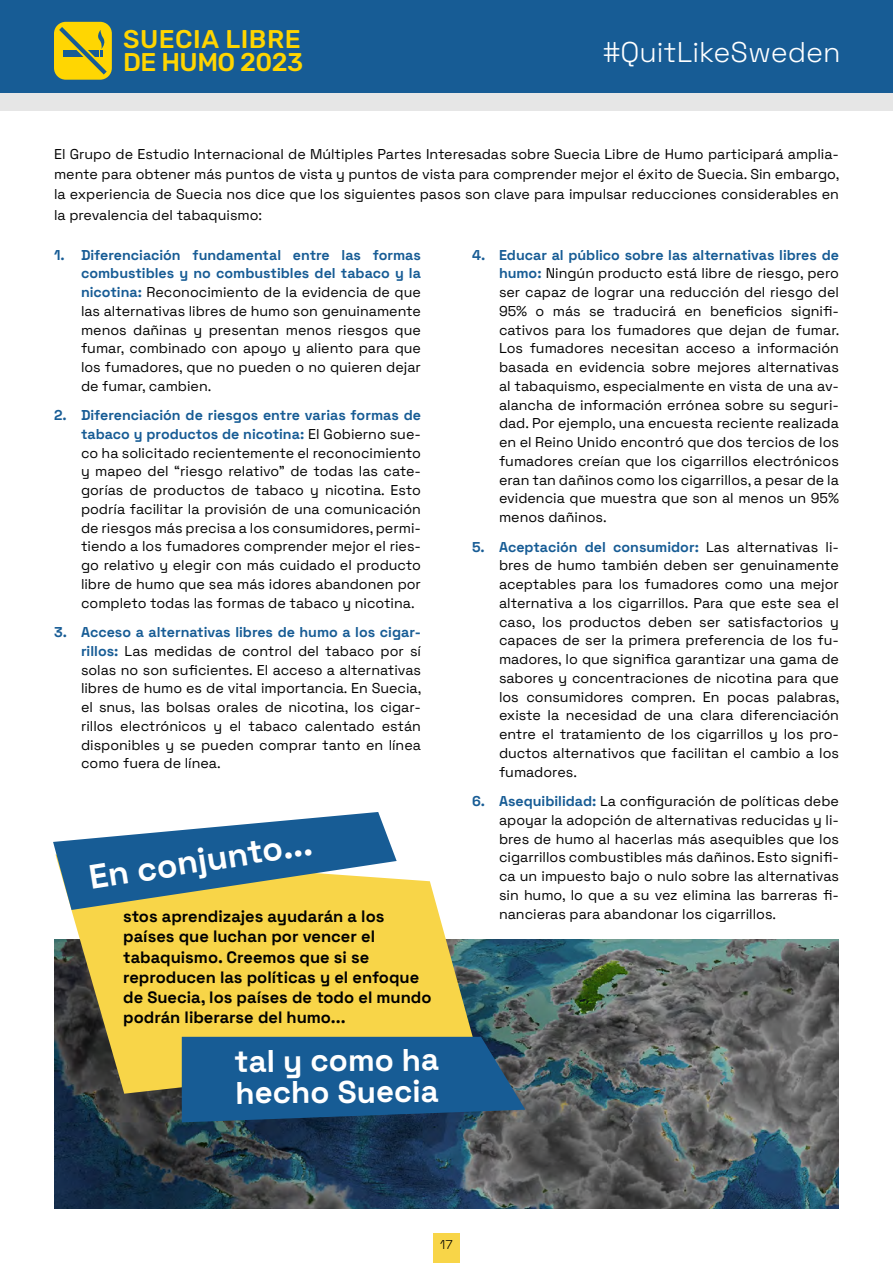
<style>
.page{position:relative;width:893px;height:1263px;background:#fff}
.page>*{position:absolute;margin:0;border:0;box-sizing:border-box;transform-origin:0 0}
.t1{font:700 33.9px "Space Grotesk";color:#fff}
.t2{font:700 31.35px/31.3px "Space Grotesk";letter-spacing:-.01em;color:#fff}
.t3{font:300 28.5px "Space Grotesk";color:#fff}
.t4{font:500 25.65px/23.1px "Rubik";letter-spacing:.015em;color:#ffd500}
.t5{font:500 24.3px/21.5px "Rubik";letter-spacing:-.055em;color:#ffd602}
.t6{font:700 16.5px/20.2px "Space Grotesk";color:#000}
.t7{font:14.25px/18.8px "Space Grotesk";color:#000;text-align:justify}
.t8{font:300 12.75px "Space Grotesk";color:#000}
.s1{font-weight:700;color:#175c95}
</style>
<div class="page">
<div style="left:0;top:13px;width:893px;height:97px;background:#e6e6e6"></div>
<div style="left:0;top:0;width:893px;height:92px;background:#175c95"></div>
<div style="left:433px;top:1233px;width:27px;height:30px;background:#f8d548"></div>
<img style="left:54px;top:940px;width:785px;height:269px">
<svg style="left:55px;top:878px;width:422px;height:216px;background:#dbc04f"></svg>
<svg style="left:53px;top:812px;width:344px;height:98px"></svg>
<svg style="left:182px;top:1037px;width:343px;height:85px;background:#1a598d"></svg>
<div style="left:54px;top:22px;width:58px;height:58px;background:#ffd602;border-radius:12px"></div>
<svg style="left:56px;top:24px;width:54px;height:53px"></svg>
<h3 class="t4" style="left:123px;top:28px;width:182px">SUECIA LIBRE<br>DE HUMO 2023</h3>
<h3 class="t5" style="left:125px;top:30px;width:154px">SMOKE FREE<br>SWEDEN 2023</h3>
<h3 class="t3" style="left:603px;top:32px;width:239px">#QuitLikeSweden</h3>
<p class="t7" style="left:54px;top:143px;width:787px;line-height:20.2px">El Grupo de Estudio Internacional de Múltiples Partes Interesadas sobre Suecia Libre de Humo participará amplia&shy;mente para obtener más puntos de vista y puntos de vista para comprender mejor el éxito de Suecia. Sin embargo, la experiencia de Suecia nos dice que los siguientes pasos son clave para impulsar reducciones considerables en la prevalencia del tabaquismo:</p>
<p class="t7" style="left:81px;top:244px;width:341px;text-indent:-27px"><span class="s1">1. Diferenciación fundamental entre las formas combustibles y no combustibles del tabaco y la nicotina:</span> Reconocimiento de la evidencia de que las alternativas libres de humo son genuinamente menos dañinas y presentan menos riesgos que fumar, combinado con apoyo y aliento para que los fumadores, que no pueden o no quieren dejar de fumar, cambien.</p>
<p class="t7" style="left:81px;top:405px;width:341px;text-indent:-27px"><span class="s1">2. Diferenciación de riesgos entre varias formas de tabaco y productos de nicotina:</span> El Gobierno sue&shy;co ha solicitado recientemente el reconocimiento y mapeo del “riesgo relativo” de todas las cate&shy;gorías de productos de tabaco y nicotina. Esto podría facilitar la provisión de una comunicación de riesgos más precisa a los consumidores, permi&shy;tiendo a los fumadores comprender mejor el ries&shy;go relativo y elegir con más cuidado el producto libre de humo que sea más idores abandonen por completo todas las formas de tabaco y nicotina.</p>
<p class="t7" style="left:81px;top:622px;width:342px;text-indent:-27px"><span class="s1">3. Acceso a alternativas libres de humo a los cigar&shy;rillos:</span> Las medidas de control del tabaco por sí solas no son suficientes. El acceso a alternativas libres de humo es de vital importancia. En Suecia, el snus, las bolsas orales de nicotina, los cigar&shy;rillos electrónicos y el tabaco calentado están disponibles y se pueden comprar tanto en línea como fuera de línea.</p>
<h1 class="t1" style="left:86px;top:853px;width:227px;rotate:-9deg">En conjunto...</h1>
<p class="t6" style="left:123px;top:905px;width:310px">stos aprendizajes ayudarán a los países que luchan por vencer el tabaquismo. Creemos que si se reproducen las políticas y el enfoque de Suecia, los países de todo el mundo podrán liberarse del humo...</p>
<h2 class="t2" style="left:234px;top:1043px;width:207px">tal y como ha hecho Suecia</h2>
<p class="t7" style="left:499px;top:244px;width:342px;text-indent:-27px"><span class="s1">4. Educar al público sobre las alternativas libres de humo:</span> Ningún producto está libre de riesgo, pero ser capaz de lograr una reducción del riesgo del 95% o más se traducirá en beneficios signifi&shy;cativos para los fumadores que dejan de fumar.<br>Los fumadores necesitan acceso a información basada en evidencia sobre mejores alternativas al tabaquismo, especialmente en vista de una av&shy;alancha de información errónea sobre su seguri&shy;dad. Por ejemplo, una encuesta reciente realizada en el Reino Unido encontró que dos tercios de los fumadores creían que los cigarrillos electrónicos eran tan dañinos como los cigarrillos, a pesar de la evidencia que muestra que son al menos un 95% menos dañinos.</p>
<p class="t7" style="left:499px;top:536px;width:342px;text-indent:-27px"><span class="s1">5. Aceptación del consumidor:</span> Las alternativas li&shy;bres de humo también deben ser genuinamente aceptables para los fumadores como una mejor alternativa a los cigarrillos. Para que este sea el caso, los productos deben ser satisfactorios y capaces de ser la primera preferencia de los fu&shy;madores, lo que significa garantizar una gama de sabores y concentraciones de nicotina para que los consumidores compren. En pocas palabras, existe la necesidad de una clara diferenciación entre el tratamiento de los cigarrillos y los pro&shy;ductos alternativos que facilitan el cambio a los fumadores.</p>
<p class="t7" style="left:499px;top:791px;width:341px;text-indent:-27px"><span class="s1">6. Asequibilidad:</span> La configuración de políticas debe apoyar la adopción de alternativas reducidas y li&shy;bres de humo al hacerlas más asequibles que los cigarrillos combustibles más dañinos. Esto signifi&shy;ca un impuesto bajo o nulo sobre las alternativas sin humo, lo que a su vez elimina las barreras fi&shy;nancieras para abandonar los cigarrillos.</p>
<p class="t8" style="left:440px;top:1236px;width:14px">17</p>
</div>
